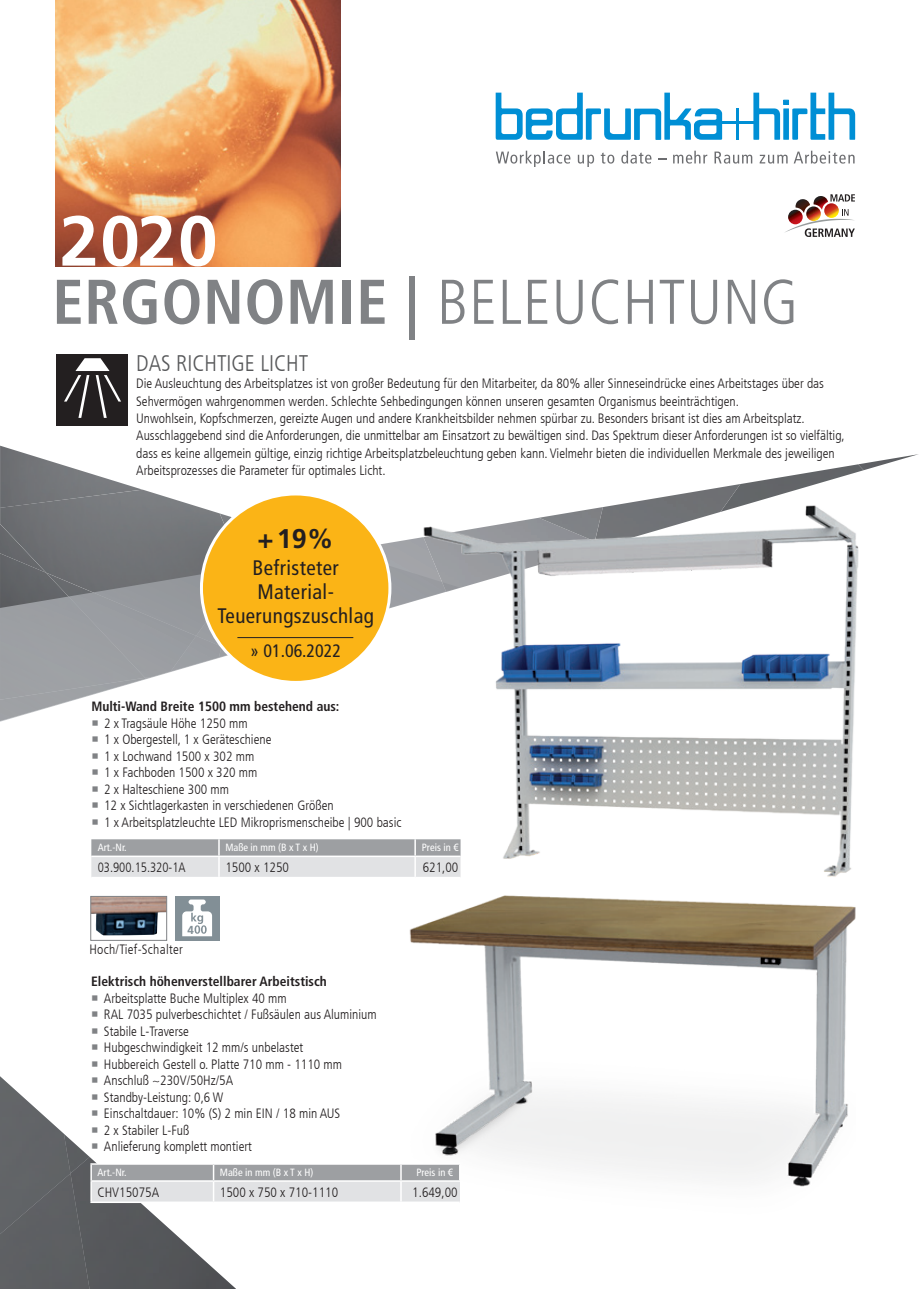
<style>
.page{position:relative;width:919px;height:1289px;background:#fff}
.page>*{position:absolute;margin:0;border:0;box-sizing:border-box;transform-origin:0 0}
.t1{font:700 70.5px "Frutiger LT Com";color:#fff}
.t2{font:300 condensed 63px "Frutiger LT Com";letter-spacing:.01em;color:#808285}
.t3{font:700 27px "Frutiger LT Com";color:#231f20}
.t4{font:300 condensed 22.5px "Frutiger LT Com";color:#57585a}
.t5{font:condensed 21px/24px "Frutiger LT Com";letter-spacing:.02em;color:#231f20;text-align:center}
.t6{font:condensed 18px "Frutiger LT Com";color:#231f20}
.t7{font:300 condensed 13.5px/16.5px "Frutiger LT Com";color:#231f20}
.t8{font:700 condensed 13.5px "Frutiger LT Com";color:#231f20}
.t9{font:300 condensed 13.5px "Frutiger LT Com";letter-spacing:.02em;color:#231f20}
.t10{font:300 condensed 13.5px "Frutiger LT Com";color:#231f20;scale:.95 1}
.t11{font:700 11.55px "Frutiger LT Com";color:#828f96}
.t12{font:condensed 10.5px "Frutiger LT Com";color:#fff}
.s1{font-weight:700}
</style>
<div class="page">
<svg style="left:495px;top:93px;width:227px;height:47px"></svg>
<svg style="left:753px;top:93px;width:102px;height:47px"></svg>
<hr style="left:722px;top:121px;width:31px;height:3px;background:#008fd5">
<hr style="left:736px;top:108px;width:3px;height:32px;background:#008fd5">
<svg style="left:496px;top:151px;width:74px;height:16px"></svg>
<svg style="left:577px;top:155px;width:17px;height:12px"></svg>
<svg style="left:600px;top:153px;width:14px;height:11px"></svg>
<svg style="left:621px;top:151px;width:30px;height:13px"></svg>
<svg style="left:673px;top:151px;width:34px;height:13px"></svg>
<svg style="left:714px;top:151px;width:38px;height:13px"></svg>
<svg style="left:759px;top:155px;width:28px;height:9px"></svg>
<svg style="left:793px;top:151px;width:61px;height:13px"></svg>
<img style="left:0;top:445px;width:27px;height:9px">
<img style="left:0;top:1076px;width:64px;height:97px">
<div style="left:0;top:1173px;width:70px;height:115px;background:#5e6063"></div>
<img style="left:31px;top:1076px;width:33px;height:57px">
<img style="left:64px;top:1134px;width:25px;height:39px">
<img style="left:70px;top:1156px;width:165px;height:132px">
<svg style="left:0;top:537px;width:420px;height:184px"></svg>
<img style="left:646px;top:487px;width:74px;height:13px">
<img style="left:720px;top:464px;width:143px;height:36px">
<img style="left:858px;top:454px;width:60px;height:16px">
<img style="left:0;top:455px;width:411px;height:190px">
<img style="left:0;top:454px;width:30px;height:1px">
<img style="left:389px;top:495px;width:22px;height:11px">
<img style="left:261px;top:455px;width:400px;height:40px">
<img style="left:610px;top:455px;width:189px;height:21px">
<img style="left:409px;top:895px;width:446px;height:292px">
<img style="left:420px;top:500px;width:439px;height:377px">
<svg style="left:90px;top:1163px;width:370px;height:39px;background:#c9cacc"></svg>
<svg style="left:91px;top:839px;width:369px;height:37px;background:#c3c4c7"></svg>
<hr style="left:91px;top:855px;width:128px;height:2px;background:#fff">
<hr style="left:219px;top:855px;width:196px;height:2px;background:#fff">
<hr style="left:415px;top:855px;width:45px;height:2px;background:#fff">
<hr style="left:415px;top:876px;width:45px;height:2px;background:#fff">
<div style="left:91px;top:896px;width:76px;height:44px;background:linear-gradient(to right,#fff,#fff)"></div>
<img style="left:92px;top:898px;width:73px;height:37px">
<div style="left:90px;top:896px;width:77px;height:44px;border:1px solid #808285"></div>
<svg style="left:785px;top:194px;width:70px;height:43px"></svg>
<div style="left:175px;top:896px;width:45px;height:44px;background:#828f96"></div>
<svg style="left:182px;top:899px;width:30px;height:37px"></svg>
<div style="left:57px;top:354px;width:71px;height:71px;background:#231f20"></div>
<svg style="left:64px;top:358px;width:57px;height:60px"></svg>
<img style="left:55px;top:0;width:286px;height:267px">
<div style="left:201px;top:494px;width:189px;height:188px;background:#fbb416;border-radius:50%"></div>
<hr style="left:237px;top:637px;width:116px;height:1px;background:#231f20">
<h1 class="t1" style="left:60px;top:200px;width:159px">2020</h1>
<h2 class="t2" style="left:52px;top:266px;width:747px"><span class="s1">ERGONOMIE |</span> BELEUCHTUNG</h2>
<h3 class="t4" style="left:136px;top:350px;width:174px">DAS RICHTIGE LICHT</h3>
<p class="t7" style="left:136px;top:375px;width:710px;line-height:17.2px">Die Ausleuchtung des Arbeitsplatzes ist von großer Bedeutung für den Mitarbeiter, da 80% aller Sinneseindrücke eines Arbeitstages über das Sehvermögen wahrgenommen werden. Schlechte Sehbedingungen können unseren gesamten Organismus beeinträchtigen.<br>Unwohlsein, Kopfschmerzen, gereizte Augen und andere Krankheitsbilder nehmen spürbar zu. Besonders brisant ist dies am Arbeitsplatz.<br>Ausschlaggebend sind die Anforderungen, die unmittelbar am Einsatzort zu bewältigen sind. Das Spektrum dieser Anforderungen ist so vielfältig, dass es keine allgemein gültige, einzig richtige Arbeitsplatzbeleuchtung geben kann. Vielmehr bieten die individuellen Merkmale des jeweiligen Arbeitsprozesses die Parameter für optimales Licht.</p>
<h3 class="t3" style="left:257px;top:522px;width:78px">+ 19%</h3>
<h3 class="t5" style="left:217px;top:555px;width:158px">Befristeter<br>Material-<br>Teuerungszuschlag</h3>
<h3 class="t6" style="left:250px;top:640px;width:93px">» 01.06.2022</h3>
<p class="t8" style="left:91px;top:698px;width:249px">Multi-Wand Breite 1500 mm bestehend aus:</p>
<p class="t7" style="left:104px;top:714px;width:299px">2 x Tragsäule Höhe 1250 mm<br>1 x Obergestell, 1 x Geräteschiene<br>1 x Lochwand 1500 x 302 mm<br>1 x Fachboden 1500 x 320 mm<br>2 x Halteschiene 300 mm<br>12 x Sichtlagerkasten in verschiedenen Größen<br>1 x Arbeitsplatzleuchte LED Mikroprismenscheibe | 900 basic</p>
<p class="t12" style="left:98px;top:841px;width:30px">Art.-Nr.</p>
<p class="t12" style="left:225px;top:841px;width:95px">Maße in mm (B x T x H)</p>
<p class="t12" style="left:422px;top:841px;width:38px">Preis in €</p>
<p class="t10" style="left:98px;top:859px;width:94px">03.900.15.320-1A</p>
<p class="t7" style="left:225px;top:859px;width:65px">1500 x 1250</p>
<p class="t7" style="left:423px;top:859px;width:37px">621,00</p>
<p class="t11" style="left:187px;top:922px;width:8px">4</p>
<p class="t9" style="left:89px;top:941px;width:95px">Hoch/Tief-Schalter</p>
<p class="t8" style="left:91px;top:973px;width:237px">Elektrisch höhenverstellbarer Arbeitstisch</p>
<p class="t7" style="left:104px;top:989px;width:274px">Arbeitsplatte Buche Multiplex 40 mm<br>RAL 7035 pulverbeschichtet / Fußsäulen aus Aluminium Stabile L-Traverse<br>Hubgeschwindigkeit 12 mm/s unbelastet<br>Hubbereich Gestell o. Platte 710 mm - 1110 mm Anschluß ~230V/50Hz/5A<br>Standby-Leistung: 0,6 W<br>Einschaltdauer: 10% (S) 2 min EIN / 18 min AUS<br>2 x Stabiler L-Fuß<br>Anlieferung komplett montiert</p>
<p class="t12" style="left:97px;top:1166px;width:30px">Art.-Nr.</p>
<p class="t12" style="left:220px;top:1166px;width:95px">Maße in mm (B x T x H)</p>
<p class="t12" style="left:416px;top:1166px;width:38px">Preis in €</p>
<p class="t7" style="left:97px;top:1183px;width:63px">CHV15075A</p>
<p class="t7" style="left:220px;top:1183px;width:120px">1500 x 750 x 710-1110</p>
<p class="t7" style="left:412px;top:1183px;width:47px">1.649,00</p>
</div>
